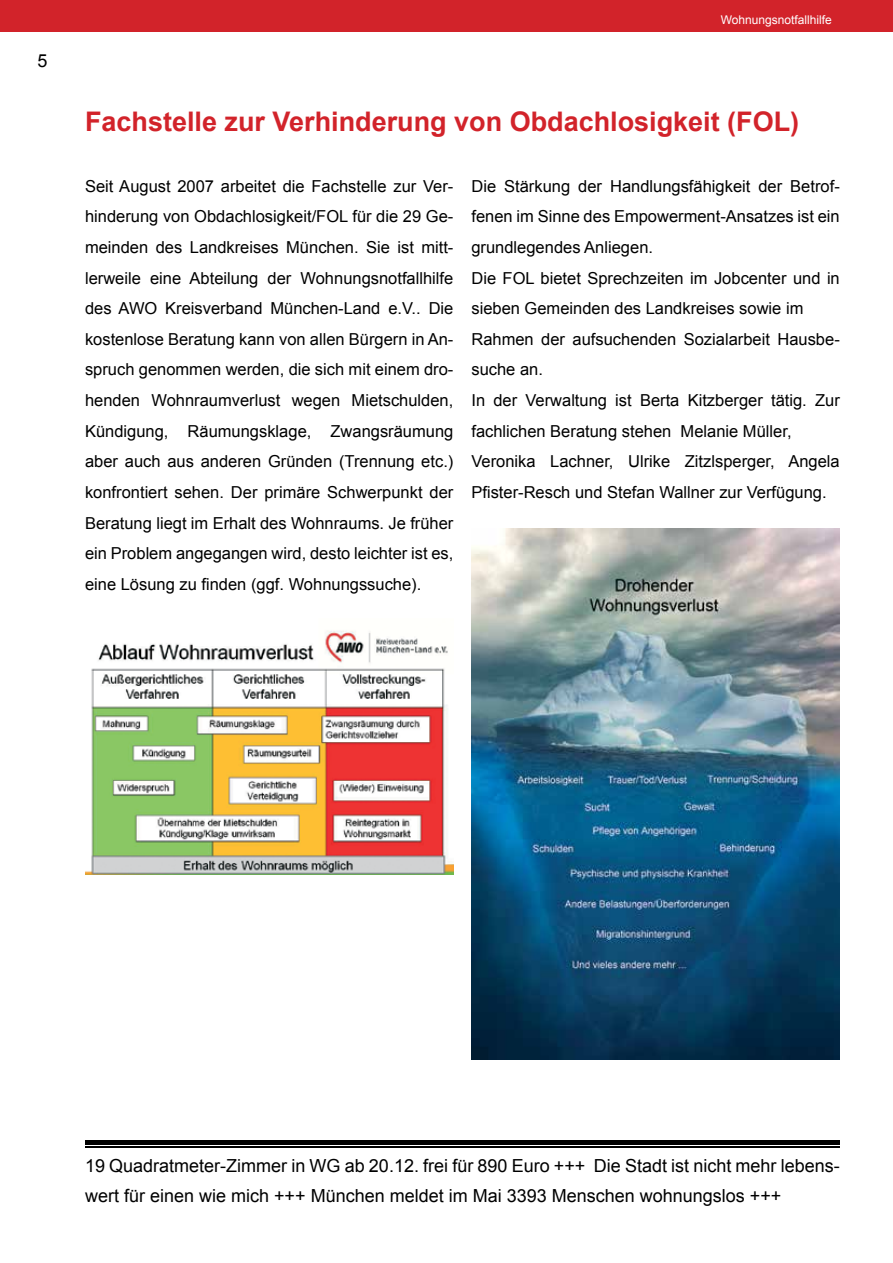
<style>
.page{position:relative;width:893px;height:1263px;background:#fff}
.page>*{position:absolute;margin:0;border:0;box-sizing:border-box;transform-origin:0 0}
.t1{font:700 27px "Arial";color:#d2232a}
.t2{font:18px/30.6px "Arial";color:#000}
.t3{font:16.5px/30.6px "Arial";color:#000;text-align:justify}
.t4{font:12px "Arial";color:#fff}
.s1{color:#fff}
</style>
<div class="page">
<div style="left:0;top:0;width:893px;height:32px;background:#d2232a"></div>
<img style="left:85px;top:630px;width:368px;height:244px">
<img style="left:471px;top:529px;width:369px;height:530px">
<div style="left:85px;top:1140px;width:755px;height:5px;background:#000"></div>
<hr style="left:85px;top:1146px;width:755px;height:1px;background:#000">
<p class="t2" style="left:38px;top:46px;width:12px">5</p>
<p class="t4" style="left:721px;top:12px;width:113px">Wohnungsnotfallhilfe</p>
<h1 class="t1" style="left:85px;top:103px;width:716px">Fachstelle zur Verhinderung von Obdachlosigkeit (FOL)</h1>
<p class="t3" style="left:85px;top:171px;width:370px">Seit August 2007 arbeitet die Fachstelle zur Ver&shy;hinderung von Obdachlosigkeit/FOL für die 29 Ge&shy;meinden des Landkreises München. Sie ist mitt&shy;lerweile eine Abteilung der Wohnungsnotfallhilfe des AWO Kreisverband München-Land e.V.. Die kostenlose Beratung kann von allen Bürgern in An&shy;spruch genommen werden, die sich mit einem dro&shy;henden Wohnraumverlust wegen Mietschulden, Kündigung, Räumungsklage, Zwangsräumung aber auch aus anderen Gründen (Trennung etc.) konfrontiert sehen. Der primäre Schwerpunkt der Beratung liegt im Erhalt des Wohnraums. Je früher ein Problem angegangen wird, desto leichter ist es, eine Lösung zu finden (ggf. Wohnungssuche).</p>
<p class="t3" style="left:471px;top:171px;width:370px;text-align:left">Die Stärkung der Handlungsfähigkeit der Betrof&shy;fenen im Sinne des Empowerment-Ansatzes ist ein grundlegendes Anliegen.<br>Die FOL bietet Sprechzeiten im Jobcenter und in sieben Gemeinden des Landkreises sowie im Rahmen der aufsuchenden Sozialarbeit Hausbe&shy;suche an.<br>In der Verwaltung ist Berta Kitzberger tätig. Zur fachlichen Beratung stehen Melanie Müller, Veronika Lachner, Ulrike Zitzlsperger, Angela Pfister-Resch und Stefan Wallner zur Verfügung.</p>
<p class="t2" style="left:85px;top:1150px;width:756px">19 Quadratmeter-Zimmer in WG ab 20.12. frei für 890 Euro +++ Die Stadt ist nicht mehr lebens&shy;wert für einen wie mich +++ München meldet im Mai 3393 Menschen wohnungslos +++<span class="s1">i</span></p>
</div>
